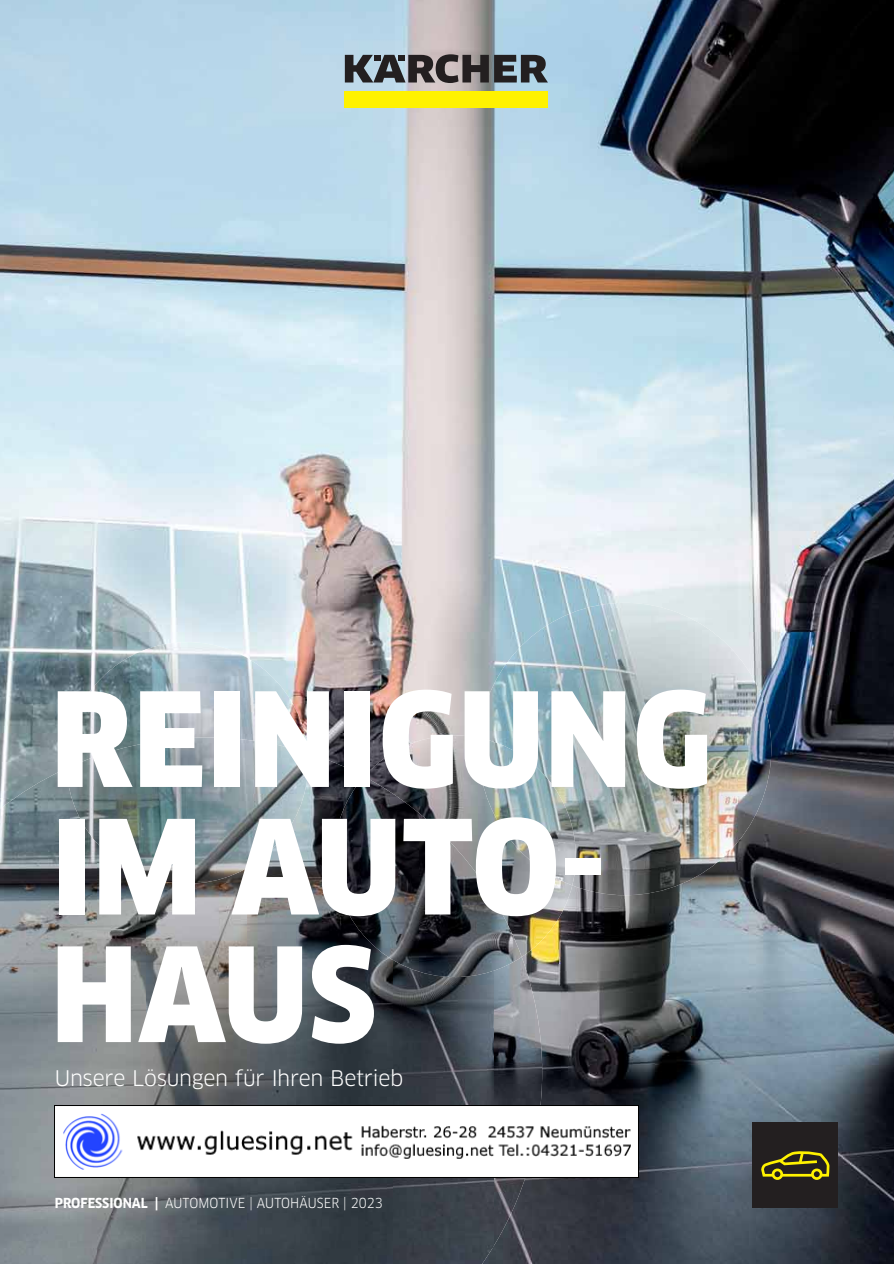
<style>
.page{position:relative;width:894px;height:1264px;background:#fff}
.page>*{position:absolute;margin:0;border:0;box-sizing:border-box;transform-origin:0 0}
.t1{font:900 127.5px/127.5px "Clan Pro Narr";letter-spacing:.01em;color:#fff}
.t2{font:21px "Clan Pro";letter-spacing:-.015em;color:#fff}
.t3{font:13.5px "Clan Pro Narr";letter-spacing:.005em;color:#fff}
.s1{font-weight:700}
</style>
<div class="page">
<img style="left:1px;top:0;width:892px;height:1263px">
<img style="left:1px;top:753px;width:96px;height:510px">
<img style="left:295px;top:753px;width:98px;height:510px">
<img style="left:97px;top:883px;width:49px;height:380px">
<img style="left:246px;top:883px;width:49px;height:380px">
<img style="left:146px;top:883px;width:100px;height:380px">
<img style="left:493px;top:957px;width:49px;height:298px">
<img style="left:393px;top:977px;width:100px;height:286px">
<img style="left:479px;top:603px;width:291px;height:292px">
<img style="left:364px;top:735px;width:208px;height:222px">
<img style="left:334px;top:776px;width:187px;height:201px">
<img style="left:478px;top:737px;width:97px;height:148px">
<img style="left:66px;top:642px;width:242px;height:126px">
<img style="left:67px;top:737px;width:241px;height:146px">
<div style="left:344px;top:91px;width:203px;height:16px;background:#fff200"></div>
<svg style="left:494px;top:55px;width:53px;height:27px"></svg>
<svg style="left:344px;top:54px;width:144px;height:29px;background:#606063"></svg>
<div style="left:752px;top:1122px;width:85px;height:85px;background:#231f20"></div>
<div style="left:771px;top:1168px;width:11px;height:11px;border:3px solid #fff200;border-radius:50%"></div>
<div style="left:810px;top:1168px;width:12px;height:11px;border:3px solid #fff200;border-radius:50%"></div>
<svg style="left:761px;top:1151px;width:69px;height:27px"></svg>
<img style="left:55px;top:1105px;width:583px;height:72px">
<h1 class="t1" style="left:51px;top:679px;width:662px">REINIGUNG<br>IM AUTO-<br>HAUS</h1>
<h2 class="t2" style="left:55px;top:1069px;width:350px">Unsere Lösungen für Ihren Betrieb</h2>
<p class="t3" style="left:55px;top:1196px;width:329px"><span class="s1">PROFESSIONAL |</span> AUTOMOTIVE | AUTOHÄUSER | 2023</p>
</div>
